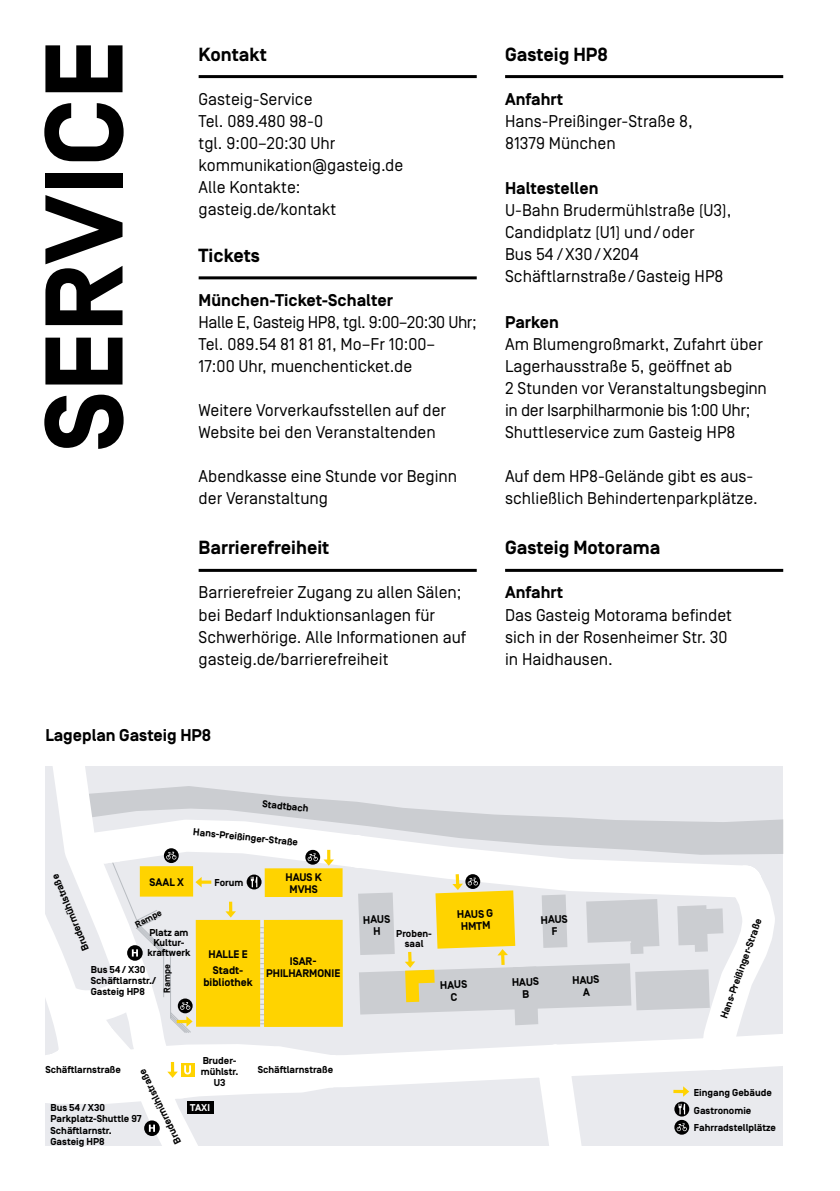
<style>
.page{position:relative;width:840px;height:1191px;background:#fff}
.page>*{position:absolute;margin:0;border:0;box-sizing:border-box;transform-origin:0 0}
.t1{font:700 110px "Simplon Norm";color:#000}
.t2{font:700 19px "Simplon Norm";color:#000}
.t3{font:17px/22px "Simplon Norm";color:#000}
.t4{font:700 17px "Simplon Norm";color:#000}
.t5{font:700 11px/12px "Simplon Norm";color:#000;text-align:center}
.t6{font:700 10px/11px "Simplon Norm";color:#000;text-align:center}
.t7{font:700 9.8px "Simplon Norm";color:#fff}
.t8{font:700 9px "Simplon Norm";color:#000}
</style>
<div class="page">
<hr style="left:198px;top:75px;width:278px;height:3px;background:#000">
<hr style="left:198px;top:276px;width:278px;height:3px;background:#000">
<hr style="left:198px;top:569px;width:278px;height:3px;background:#000">
<hr style="left:505px;top:75px;width:277px;height:3px;background:#000">
<hr style="left:505px;top:569px;width:277px;height:3px;background:#000">
<div style="left:45px;top:766px;width:737px;height:379px;background:#e9eaee"></div>
<svg style="left:45px;top:803px;width:739px;height:343px"></svg>
<svg style="left:45px;top:766px;width:322px;height:354px"></svg>
<svg style="left:246px;top:874px;width:15px;height:15px"></svg>
<svg style="left:251px;top:876px;width:6px;height:11px"></svg>
<svg style="left:260px;top:927px;width:4px;height:97px"></svg>
<div style="left:264px;top:868px;width:78px;height:29px;background:#ffd300"></div>
<div style="left:187px;top:1101px;width:26px;height:13px;background:#000"></div>
<svg style="left:144px;top:1120px;width:16px;height:16px"></svg>
<svg style="left:149px;top:1124px;width:6px;height:7px"></svg>
<svg style="left:305px;top:850px;width:15px;height:14px"></svg>
<svg style="left:358px;top:874px;width:365px;height:151px"></svg>
<svg style="left:307px;top:850px;width:27px;height:15px"></svg>
<svg style="left:225px;top:901px;width:11px;height:16px"></svg>
<svg style="left:674px;top:1119px;width:14px;height:15px"></svg>
<svg style="left:676px;top:1123px;width:10px;height:8px"></svg>
<svg style="left:674px;top:1101px;width:15px;height:15px"></svg>
<svg style="left:678px;top:1103px;width:6px;height:11px"></svg>
<svg style="left:673px;top:1086px;width:16px;height:10px"></svg>
<svg style="left:45px;top:823px;width:169px;height:261px"></svg>
<div style="left:264px;top:919px;width:78px;height:108px;background:#ffd300"></div>
<div style="left:196px;top:920px;width:64px;height:106px;background:#ffd300"></div>
<h1 class="t1" style="left:25px;top:451px;width:413px;rotate:-90deg">SERVICE</h1>
<p class="t2" style="left:198px;top:44px;width:70px">Kontakt</p>
<p class="t3" style="left:198px;top:88px;width:206px">Gasteig-Service<br>Tel. 089.480 98-0<br>tgl. 9:00–20:30 Uhr kommunikation@gasteig.de<br>Alle Kontakte: gasteig.de/kontakt</p>
<p class="t2" style="left:198px;top:245px;width:63px">Tickets</p>
<p class="t4" style="left:198px;top:291px;width:196px">München-Ticket-Schalter</p>
<p class="t3" style="left:198px;top:311px;width:279px">Halle E, Gasteig HP8, tgl. 9:00–20:30 Uhr;<br>Tel. 089.54 81 81 81, Mo–Fr 10:00–<br>17:00 Uhr, muenchenticket.de</p>
<p class="t3" style="left:198px;top:399px;width:249px">Weitere Vorverkaufsstellen auf der<br>Website bei den Veranstaltenden</p>
<p class="t3" style="left:198px;top:465px;width:260px">Abendkasse eine Stunde vor Beginn der Veranstaltung</p>
<p class="t2" style="left:198px;top:537px;width:132px">Barrierefreiheit</p>
<p class="t3" style="left:198px;top:582px;width:269px">Barrierefreier Zugang zu allen Sälen; bei Bedarf Induktionsanlagen für Schwerhörige. Alle Informationen auf gasteig.de/barrierefreiheit</p>
<p class="t4" style="left:45px;top:726px;width:167px">Lageplan Gasteig HP8</p>
<p class="t6" style="left:263px;top:798px;width:48px;rotate:6deg">Stadtbach</p>
<p class="t2" style="left:505px;top:44px;width:104px">Gasteig HP8</p>
<p class="t4" style="left:505px;top:90px;width:59px">Anfahrt</p>
<p class="t3" style="left:505px;top:110px;width:189px">Hans-Preißinger-Straße 8,<br>81379 München</p>
<p class="t4" style="left:505px;top:179px;width:95px">Haltestellen</p>
<p class="t3" style="left:505px;top:200px;width:228px">U-Bahn Brudermühlstraße (U3),<br>Candidplatz (U1) und/oder<br>Bus 54 /X30/X204<br>Schäftlarnstraße/Gasteig HP8</p>
<p class="t4" style="left:505px;top:313px;width:55px">Parken</p>
<p class="t3" style="left:505px;top:333px;width:263px">Am Blumengroßmarkt, Zufahrt über Lagerhausstraße 5, geöffnet ab<br>2 Stunden vor Veranstaltungsbeginn in der Isarphilharmonie bis 1:00 Uhr; Shuttleservice zum Gasteig HP8</p>
<p class="t3" style="left:505px;top:465px;width:254px">Auf dem HP8-Gelände gibt es aus&shy;schließlich Behindertenparkplätze.</p>
<p class="t2" style="left:505px;top:537px;width:157px">Gasteig Motorama</p>
<p class="t4" style="left:505px;top:583px;width:59px">Anfahrt</p>
<p class="t3" style="left:505px;top:604px;width:228px">Das Gasteig Motorama befindet sich in der Rosenheimer Str. 30 in Haidhausen.</p>
<p class="t6" style="left:194px;top:826px;width:107px;rotate:6deg">Hans-Preißinger-Straße</p>
<p class="t6" style="left:214px;top:877px;width:30px">Forum</p>
<p class="t5" style="left:285px;top:871px;width:38px">HAUS K<br>MVHS</p>
<p class="t6" style="left:81px;top:952px;width:84px;rotate:-112deg">Brudermühlstraße</p>
<p class="t5" style="left:149px;top:876px;width:36px">SAAL X</p>
<p class="t8" style="left:133px;top:920px;width:30px;rotate:-27deg">Rampe</p>
<p class="t6" style="left:147px;top:927px;width:45px;line-height:10px">Platz am<br>Kultur&shy;kraftwerk</p>
<p class="t8" style="left:162px;top:992px;width:30px;rotate:-91deg">Rampe</p>
<p class="t5" style="left:208px;top:946px;width:41px;line-height:16px">HALLE E<br>Stadt-</p>
<p class="t5" style="left:203px;top:976px;width:51px">bibliothek</p>
<p class="t5" style="left:266px;top:955px;width:76px">ISAR-<br>PHILHARMONIE</p>
<p class="t6" style="left:91px;top:965px;width:67px;text-align:left">Bus 54 / X30<br>Schäftlarnstr./<br>Gasteig HP8</p>
<p class="t6" style="left:45px;top:1065px;width:77px">Schäftlarnstraße</p>
<p class="t6" style="left:173px;top:1145px;width:84px;rotate:-116deg">Brudermühlstraße</p>
<p class="t6" style="left:50px;top:1103px;width:92px;text-align:left">Bus 54 / X30<br>Parkplatz-Shuttle 97<br>Schäftlarnstr.<br>Gasteig HP8</p>
<p class="t6" style="left:201px;top:1056px;width:39px">Bruder&shy;mühlstr.<br>U3</p>
<p class="t7" style="left:190px;top:1102px;width:21px">TAXI</p>
<p class="t6" style="left:257px;top:1065px;width:77px">Schäftlarnstraße</p>
<p class="t5" style="left:456px;top:909px;width:38px;rotate:-2deg">HAUS G<br>HMTM</p>
<p class="t5" style="left:363px;top:914px;width:29px;rotate:-2deg">HAUS<br>H</p>
<p class="t5" style="left:540px;top:914px;width:29px;rotate:-2deg">HAUS<br>F</p>
<p class="t6" style="left:396px;top:929px;width:37px;line-height:10px">Proben&shy;saal</p>
<p class="t5" style="left:439px;top:979px;width:29px;rotate:-2deg">HAUS<br>C</p>
<p class="t5" style="left:572px;top:975px;width:29px;rotate:-2deg">HAUS<br>A</p>
<p class="t5" style="left:511px;top:977px;width:29px;rotate:-2deg">HAUS<br>B</p>
<p class="t6" style="left:718px;top:1016px;width:107px;rotate:-71deg">Hans-Preißinger-Straße</p>
<p class="t6" style="left:693px;top:1084px;width:84px;line-height:17.6px;text-align:left">Eingang Gebäude<br>Gastronomie<br>Fahrradstellplätze</p>
</div>
